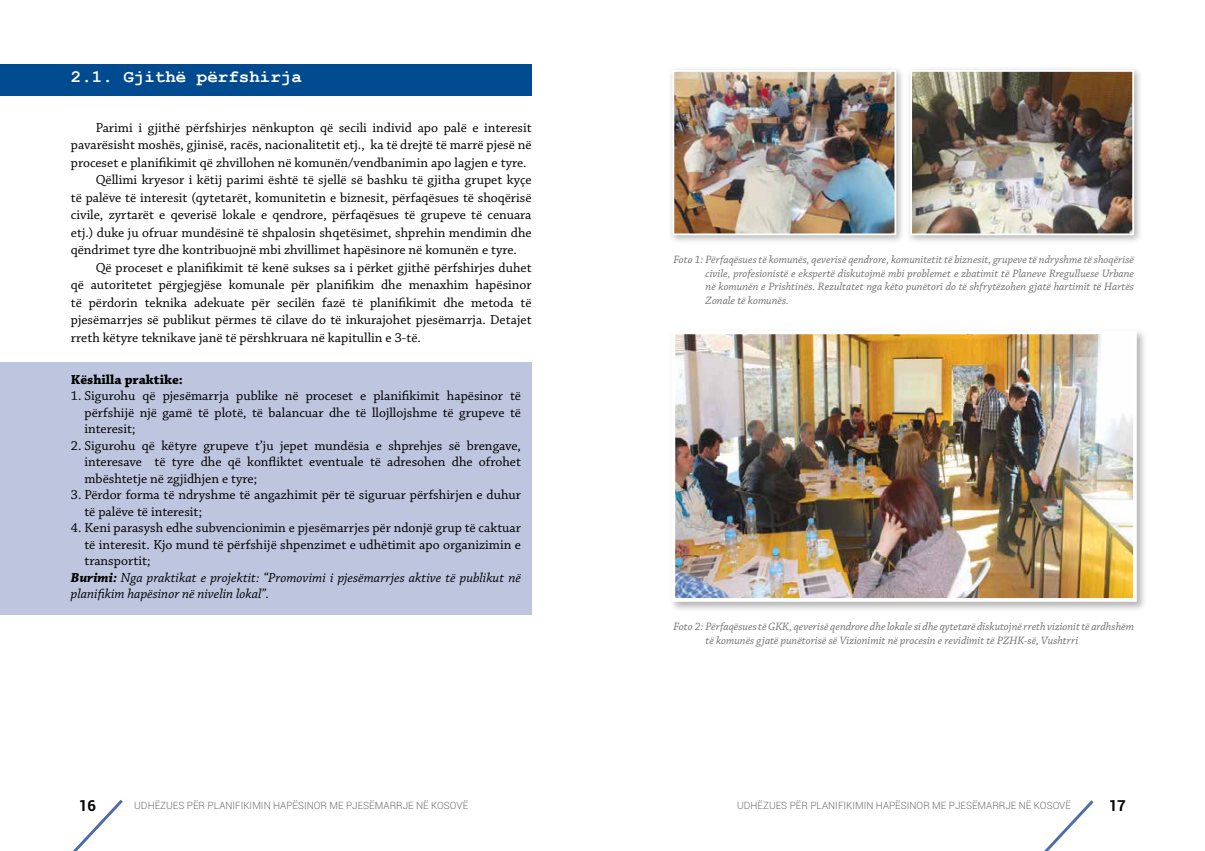
<style>
.page{position:relative;width:1205px;height:851px;background:#fff}
.page>*{position:absolute;margin:0;border:0;box-sizing:border-box;transform-origin:0 0}
.t1{font:700 17.5px "Courier New";color:#fff}
.t2{font:700 15px "Roboto";color:#000}
.t3{font:13.75px/16.5px "Chaparral Pro";color:#000;text-align:justify}
.t4{font:italic 13.75px "Chaparral Pro";color:#000}
.t5{font:700 13.75px "Chaparral Pro";color:#000}
.t6{font:italic 11.25px/13.5px "Chaparral Pro";color:#6d6e70;text-align:justify}
.t7{font:300 10px "Roboto";color:#6d6e70}
.s1{font-weight:700}
</style>
<div class="page">
<svg style="left:74px;top:799px;width:49px;height:51px"></svg>
<svg style="left:1045px;top:800px;width:48px;height:50px"></svg>
<div style="left:0;top:64px;width:531px;height:32px;background:#004a8f"></div>
<div style="left:0;top:362px;width:531px;height:252px;background:#bec6df"></div>
<div style="left:668px;top:327px;width:479px;height:285px;background:#000;opacity:.3"></div>
<img style="left:676px;top:335px;width:456px;height:261px">
<div style="left:671px;top:330px;width:466px;height:271px;border:4px solid #fff"></div>
<div style="left:668px;top:66px;width:238px;height:178px;background:#000;opacity:.3"></div>
<img style="left:675px;top:73px;width:218px;height:159px">
<div style="left:672px;top:70px;width:224px;height:165px;border:2px solid #fff"></div>
<div style="left:906px;top:66px;width:237px;height:178px;background:#000;opacity:.3"></div>
<img style="left:913px;top:73px;width:218px;height:159px">
<div style="left:910px;top:70px;width:224px;height:165px;border:2px solid #fff"></div>
<p class="t1" style="left:71px;top:66px;width:233px">2.1. Gjithë përfshirja</p>
<p class="t3" style="left:96px;top:119px;width:437px">Parimi i gjithë përfshirjes nënkupton që secili individ apo palë e interesit</p>
<p class="t3" style="left:71px;top:137px;width:462px">pavarësisht moshës, gjinisë, racës, nacionalitetit etj., ka të drejtë të marrë pjesë në</p>
<p class="t3" style="left:71px;top:154px;width:457px">proceset e planifikimit që zhvillohen në komunën/vendbanimin apo lagjen e tyre.</p>
<p class="t3" style="left:96px;top:172px;width:437px">Qëllimi kryesor i këtij parimi është të sjellë së bashku të gjitha grupet kyçe</p>
<p class="t3" style="left:71px;top:189px;width:462px">të palëve të interesit (qytetarët, komunitetin e biznesit, përfaqësues të shoqërisë</p>
<p class="t3" style="left:71px;top:207px;width:462px">civile, zyrtarët e qeverisë lokale e qendrore, përfaqësues të grupeve të cenuara</p>
<p class="t3" style="left:71px;top:224px;width:462px">etj.) duke ju ofruar mundësinë të shpalosin shqetësimet, shprehin mendimin dhe</p>
<p class="t3" style="left:71px;top:242px;width:448px">qëndrimet tyre dhe kontribuojnë mbi zhvillimet hapësinore në komunën e tyre.</p>
<p class="t3" style="left:96px;top:259px;width:437px">Që proceset e planifikimit të kenë sukses sa i përket gjithë përfshirjes duhet</p>
<p class="t3" style="left:71px;top:277px;width:462px">që autoritetet përgjegjëse komunale për planifikim dhe menaxhim hapësinor</p>
<p class="t3" style="left:71px;top:294px;width:462px">të përdorin teknika adekuate për secilën fazë të planifikimit dhe metoda të</p>
<p class="t3" style="left:71px;top:312px;width:462px">pjesëmarrjes së publikut përmes të cilave do të inkurajohet pjesëmarrja. Detajet</p>
<p class="t3" style="left:71px;top:329px;width:351px">rreth këtyre teknikave janë të përshkruara në kapitullin e 3-të.</p>
<p class="t5" style="left:71px;top:371px;width:114px">Këshilla praktike:</p>
<p class="t3" style="left:84px;top:388px;width:438px;text-indent:-14px">1. Sigurohu që pjesëmarrja publike në proceset e planifikimit hapësinor të përfshijë një gamë të plotë, të balancuar dhe të llojllojshme të grupeve të interesit;</p>
<p class="t3" style="left:84px;top:437px;width:438px;text-indent:-14px">2. Sigurohu që këtyre grupeve t’ju jepet mundësia e shprehjes së brengave, interesave të tyre dhe që konfliktet eventuale të adresohen dhe ofrohet mbështetje në zgjidhjen e tyre;</p>
<p class="t3" style="left:84px;top:487px;width:438px;text-indent:-14px">3. Përdor forma të ndryshme të angazhimit për të siguruar përfshirjen e duhur të palëve të interesit;</p>
<p class="t3" style="left:71px;top:520px;width:452px">4. Keni parasysh edhe subvencionimin e pjesëmarrjes për ndonjë grup të caktuar</p>
<p class="t3" style="left:84px;top:536px;width:438px">të interesit. Kjo mund të përfshijë shpenzimet e udhëtimit apo organizimin e</p>
<p class="t3" style="left:84px;top:553px;width:68px">transportit;</p>
<p class="t4" style="left:71px;top:569px;width:451px"><span class="s1">Burimi:</span> Nga praktikat e projektit: “Promovimi i pjesëmarrjes aktive të publikut në</p>
<p class="t4" style="left:71px;top:586px;width:200px">planifikim hapësinor në nivelin lokal”.</p>
<p class="t6" style="left:705px;top:253px;width:430px;text-indent:-32px">Foto 1: Përfaqësues të komunës, qeverisë qendrore, komunitetit të biznesit, grupeve të ndryshme të shoqërisë civile, profesionistë e ekspertë diskutojmë mbi problemet e zbatimit të Planeve Rregulluese Urbane në komunën e Prishtinës. Rezultatet nga këto punëtori do të shfrytëzohen gjatë hartimit të Hartës Zonale të komunës.</p>
<p class="t6" style="left:705px;top:620px;width:430px;text-indent:-32px">Foto 2: Përfaqësues të GKK, qeverisë qendrore dhe lokale si dhe qytetarë diskutojnë rreth vizionit të ardhshëm të komunës gjatë punëtorisë së Vizionimit në procesin e revidimit të PZHK-së, Vushtrri</p>
<p class="t2" style="left:79px;top:794px;width:19px">16</p>
<p class="t7" style="left:134px;top:798px;width:335px">UDHËZUES PËR PLANIFIKIMIN HAPËSINOR ME PJESËMARRJE NË KOSOVË</p>
<p class="t7" style="left:737px;top:798px;width:335px">UDHËZUES PËR PLANIFIKIMIN HAPËSINOR ME PJESËMARRJE NË KOSOVË</p>
<p class="t2" style="left:1108px;top:794px;width:19px">17</p>
</div>
